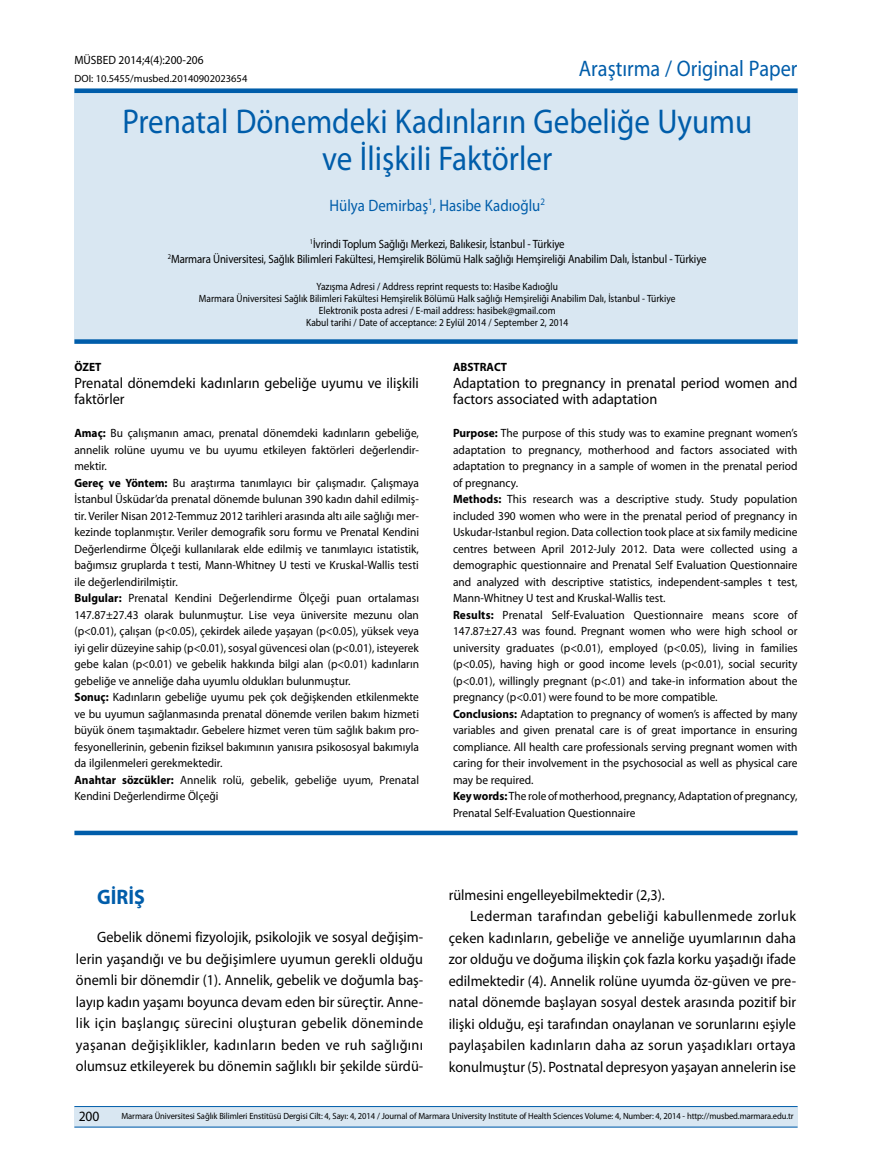
<style>
.page{position:relative;width:872px;height:1170px;background:#fff}
.page>*{position:absolute;margin:0;border:0;box-sizing:border-box;transform-origin:0 0}
.t1{font:34.5px/37.5px "Myriad Pro";color:#005daa;text-align:center;scale:.9 1}
.t2{font:22.5px "Myriad Pro";color:#005daa;scale:.9 1}
.t3{font:700 21px "Myriad Pro";color:#005daa;scale:.95 1}
.t4{font:16.5px "Myriad Pro";color:#005daa;scale:.9 1}
.t5{font:15px/21.5px "Myriad Pro";color:#000;scale:.95 1}
.t6{font:15px "Myriad Pro";letter-spacing:.025em;color:#000;scale:.95 1}
.t7{font:14.25px "Myriad Pro";color:#000;scale:.95 1}
.t8{font:12px/16.5px "Myriad Pro";color:#000;scale:.95 1}
.t9{font:12px/15px "Myriad Pro";color:#000;text-align:center;scale:.9 1}
.t10{font:700 12px "Myriad Pro";color:#000;scale:.95 1}
.t11{font:10.5px/12px "Myriad Pro";color:#000;text-align:center;scale:.9 1}
.t12{font:10.5px "Myriad Pro";color:#000}
.t13{font:9px "Myriad Pro";letter-spacing:-.01em;color:#000;scale:.95 1}
.s1{font-weight:700}
</style>
<div class="page">
<div style="left:74px;top:1106px;width:723px;height:21px;background:#d9e7f2"></div>
<hr style="left:74px;top:1126px;width:723px;height:1px;background:#005daa">
<hr style="left:74px;top:1106px;width:723px;height:1px;background:#005daa">
<div style="left:74px;top:88px;width:723px;height:256px;background:#d9e7f2"></div>
<div style="left:74px;top:339px;width:723px;height:5px;background:#005daa"></div>
<div style="left:74px;top:830px;width:723px;height:5px;background:#005daa"></div>
<div style="left:74px;top:88px;width:723px;height:5px;background:#005daa"></div>
<p class="t8" style="left:74px;top:52px;width:137px">MÜSBED 2014;4(4):200-206</p>
<p class="t12" style="left:74px;top:72px;width:174px">DOI: 10.5455/musbed.20140902023654</p>
<h2 class="t2" style="left:579px;top:55px;width:244px">Araştırma / Original Paper</h2>
<h1 class="t1" style="left:122px;top:102px;width:701px">Prenatal Dönemdeki Kadınların Gebeliğe Uyumu ve İlişkili Faktörler</h1>
<h3 class="t4" style="left:329px;top:195px;width:241px">Hülya Demirbaş<sup>1</sup>, Hasibe Kadıoğlu<sup>2</sup></h3>
<p class="t9" style="left:168px;top:236px;width:600px"><sup>1</sup>İvrindi Toplum Sağlığı Merkezi, Balıkesir, İstanbul - Türkiye<br><sup>2</sup>Marmara Üniversitesi, Sağlık Bilimleri Fakültesi, Hemşirelik Bölümü Halk sağlığı Hemşireliği Anabilim Dalı, İstanbul - Türkiye</p>
<p class="t11" style="left:199px;top:280px;width:531px">Yazışma Adresi / Address reprint requests to: Hasibe Kadıoğlu<br>Marmara Üniversitesi Sağlık Bilimleri Fakültesi Hemşirelik Bölümü Halk sağlığı Hemşireliği Anabilim Dalı, İstanbul - Türkiye Elektronik posta adresi / E-mail address: hasibek@gmail.com<br>Kabul tarihi / Date of acceptance: 2 Eylül 2014 / September 2, 2014</p>
<p class="t10" style="left:74px;top:359px;width:30px">ÖZET</p>
<p class="t5" style="left:74px;top:374px;width:364px;line-height:16.5px">Prenatal dönemdeki kadınların gebeliğe uyumu ve ilişkili faktörler</p>
<p class="t8" style="left:74px;top:424px;width:364px"><span class="s1">Amaç:</span> Bu çalışmanın amacı, prenatal dönemdeki kadınların gebeliğe, annelik rolüne uyumu ve bu uyumu etkileyen faktörleri değerlendir&shy;mektir.<br><span class="s1">Gereç ve Yöntem:</span> Bu araştırma tanımlayıcı bir çalışmadır. Çalışmaya İstanbul Üsküdar’da prenatal dönemde bulunan 390 kadın dahil edilmiş&shy;tir. Veriler Nisan 2012-Temmuz 2012 tarihleri arasında altı aile sağlığı mer&shy;kezinde toplanmıştır. Veriler demografik soru formu ve Prenatal Kendini Değerlendirme Ölçeği kullanılarak elde edilmiş ve tanımlayıcı istatistik, bağımsız gruplarda t testi, Mann-Whitney U testi ve Kruskal-Wallis testi ile değerlendirilmiştir.<br><span class="s1">Bulgular:</span> Prenatal Kendini Değerlendirme Ölçeği puan ortalaması 147.87±27.43 olarak bulunmuştur. Lise veya üniversite mezunu olan (p&lt;0.01), çalışan (p&lt;0.05), çekirdek ailede yaşayan (p&lt;0.05), yüksek veya iyi gelir düzeyine sahip (p&lt;0.01), sosyal güvencesi olan (p&lt;0.01), isteyerek gebe kalan (p&lt;0.01) ve gebelik hakkında bilgi alan (p&lt;0.01) kadınların gebeliğe ve anneliğe daha uyumlu oldukları bulunmuştur.<br><span class="s1">Sonuç:</span> Kadınların gebeliğe uyumu pek çok değişkenden etkilenmekte ve bu uyumun sağlanmasında prenatal dönemde verilen bakım hizmeti büyük önem taşımaktadır. Gebelere hizmet veren tüm sağlık bakım pro&shy;fesyonellerinin, gebenin fiziksel bakımının yanısıra psikososyal bakımıyla da ilgilenmeleri gerekmektedir.<br><span class="s1">Anahtar sözcükler:</span> Annelik rolü, gebelik, gebeliğe uyum, Prenatal Kendini Değerlendirme Ölçeği</p>
<p class="t10" style="left:453px;top:359px;width:58px">ABSTRACT</p>
<p class="t5" style="left:453px;top:374px;width:364px;line-height:16.5px">Adaptation to pregnancy in prenatal period women and factors associated with adaptation</p>
<p class="t8" style="left:453px;top:424px;width:364px"><span class="s1">Purpose:</span> The purpose of this study was to examine pregnant women’s adaptation to pregnancy, motherhood and factors associated with adaptation to pregnancy in a sample of women in the prenatal period of pregnancy.<br><span class="s1">Methods:</span> This research was a descriptive study. Study population included 390 women who were in the prenatal period of pregnancy in Uskudar-Istanbul region. Data collection took place at six family medicine centres between April 2012-July 2012. Data were collected using a demographic questionnaire and Prenatal Self Evaluation Questionnaire and analyzed with descriptive statistics, independent-samples t test, Mann-Whitney U test and Kruskal-Wallis test.<br><span class="s1">Results:</span> Prenatal Self-Evaluation Questionnaire means score of 147.87±27.43 was found. Pregnant women who were high school or university graduates (p&lt;0.01), employed (p&lt;0.05), living in families (p&lt;0.05), having high or good income levels (p&lt;0.01), social security (p&lt;0.01), willingly pregnant (p&lt;.01) and take-in information about the pregnancy (p&lt;0.01) were found to be more compatible.<br><span class="s1">Conclusions:</span> Adaptation to pregnancy of women’s is affected by many variables and given prenatal care is of great importance in ensuring compliance. All health care professionals serving pregnant women with caring for their involvement in the psychosocial as well as physical care may be required.<br><span class="s1">Key words:</span> The role of motherhood, pregnancy, Adaptation of pregnancy, Prenatal Self-Evaluation Questionnaire</p>
<h3 class="t3" style="left:97px;top:883px;width:52px">GİRİŞ</h3>
<p class="t5" style="left:76px;top:926px;width:367px;text-align:justify;text-indent:21px">Gebelik dönemi fizyolojik, psikolojik ve sosyal değişim&shy;lerin yaşandığı ve bu değişimlere uyumun gerekli olduğu önemli bir dönemdir (1). Annelik, gebelik ve doğumla baş&shy;layıp kadın yaşamı boyunca devam eden bir süreçtir. Anne&shy;lik için başlangıç sürecini oluşturan gebelik döneminde yaşanan değişiklikler, kadınların beden ve ruh sağlığını olumsuz etkileyerek bu dönemin sağlıklı bir şekilde sürdü-</p>
<p class="t5" style="left:449px;top:883px;width:229px">rülmesini engelleyebilmektedir (2,3).</p>
<p class="t6" style="left:470px;top:906px;width:345px">Lederman tarafından gebeliği kabullenmede zorluk</p>
<p class="t5" style="left:449px;top:926px;width:367px">çeken kadınların, gebeliğe ve anneliğe uyumlarının daha</p>
<p class="t5" style="left:449px;top:948px;width:367px">zor olduğu ve doğuma ilişkin çok fazla korku yaşadığı ifade</p>
<p class="t5" style="left:449px;top:969px;width:367px">edilmektedir (4). Annelik rolüne uyumda öz-güven ve pre-</p>
<p class="t5" style="left:449px;top:991px;width:367px">natal dönemde başlayan sosyal destek arasında pozitif bir</p>
<p class="t5" style="left:449px;top:1012px;width:367px">ilişki olduğu, eşi tarafından onaylanan ve sorunlarını eşiyle</p>
<p class="t5" style="left:449px;top:1033px;width:367px">paylaşabilen kadınların daha az sorun yaşadıkları ortaya</p>
<p class="t5" style="left:449px;top:1055px;width:367px">konulmuştur (5). Postnatal depresyon yaşayan annelerin ise</p>
<p class="t7" style="left:79px;top:1107px;width:23px">200</p>
<p class="t13" style="left:121px;top:1110px;width:709px">Marmara Üniversitesi Sağlık Bilimleri Enstitüsü Dergisi Cilt: 4, Sayı: 4, 2014 / Journal of Marmara University Institute of Health Sciences Volume: 4, Number: 4, 2014 - http://musbed.marmara.edu.tr</p>
</div>
